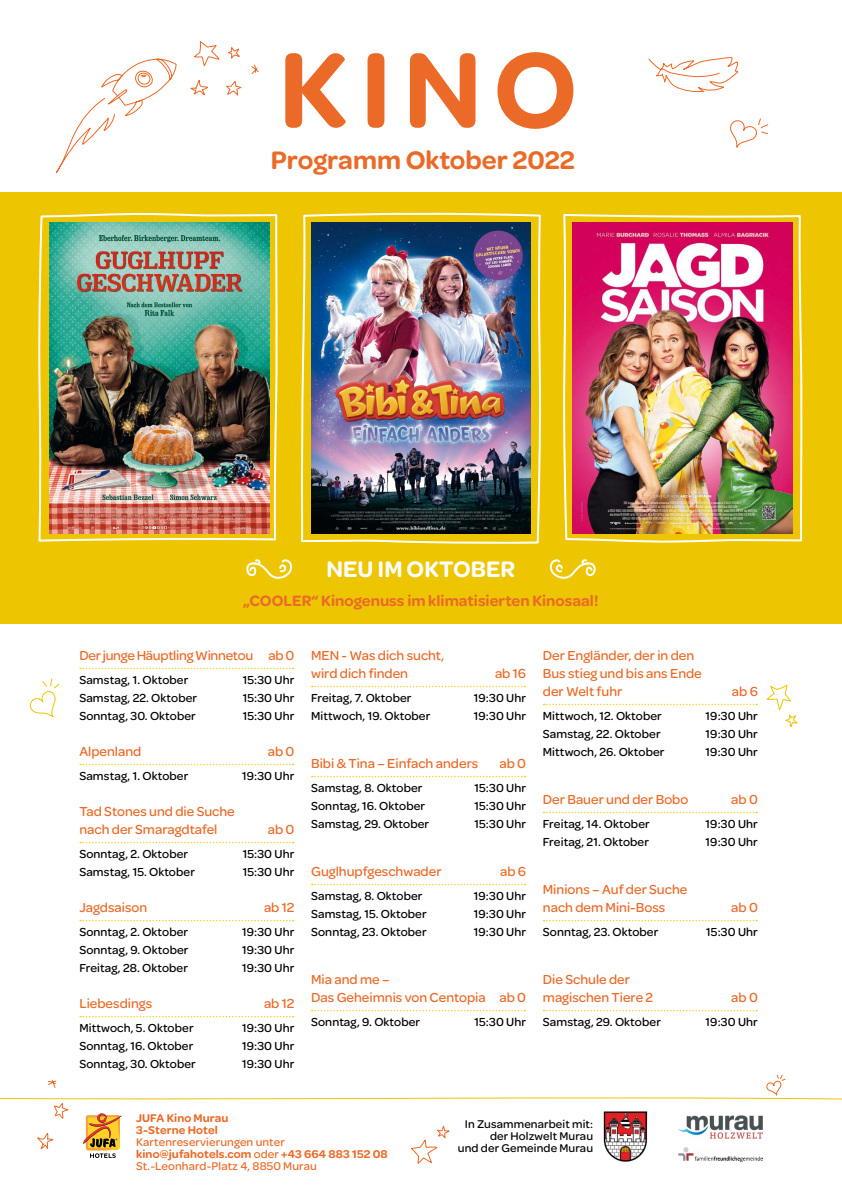
<style>
.page{position:relative;width:842px;height:1191px;background:#fff}
.page>*{position:absolute;margin:0;border:0;box-sizing:border-box;transform-origin:0 0}
.t1{font:600 113.9px "Omnes";color:#eb6a27}
.t2{font:600 27px "Omnes";color:#eb6a27}
.t3{font:600 24px "Omnes";color:#fff}
.t4{font:600 16px "Omnes";color:#eb6a27}
.t5{font:500 14px/18px "Omnes";color:#eb6a27}
.t6{font:500 14px "Omnes";letter-spacing:-.02em;color:#eb6a27}
.t7{font:500 12.4px "Omnes";letter-spacing:.01em;color:#000}
.t8{font:500 12px/12px "Omnes";letter-spacing:.01em;color:#eb6a27}
.t9{font:500 12px/12px "Omnes";letter-spacing:.01em;color:#000;text-align:right}
.t10{font:600 12px/12px "Omnes";letter-spacing:.01em;color:#eb6a27}
.s1{font-weight:600}
</style>
<div class="page">
<div style="left:0;top:192px;width:842px;height:431px;background:#edc500"></div>
<svg style="left:80px;top:667px;width:214px;height:2px"></svg>
<svg style="left:80px;top:763px;width:214px;height:2px"></svg>
<svg style="left:80px;top:841px;width:214px;height:2px"></svg>
<svg style="left:80px;top:919px;width:214px;height:2px"></svg>
<svg style="left:80px;top:1015px;width:214px;height:2px"></svg>
<svg style="left:190px;top:42px;width:69px;height:54px"></svg>
<svg style="left:56px;top:58px;width:121px;height:115px"></svg>
<svg style="left:730px;top:118px;width:39px;height:30px"></svg>
<svg style="left:563px;top:214px;width:240px;height:329px"></svg>
<img style="left:573px;top:223px;width:220px;height:311px">
<img style="left:301px;top:213px;width:240px;height:331px">
<svg style="left:246px;top:559px;width:47px;height:20px"></svg>
<svg style="left:549px;top:559px;width:47px;height:20px"></svg>
<svg style="left:766px;top:685px;width:32px;height:43px"></svg>
<svg style="left:29px;top:678px;width:31px;height:40px"></svg>
<svg style="left:648px;top:57px;width:91px;height:36px"></svg>
<svg style="left:312px;top:685px;width:213px;height:2px"></svg>
<svg style="left:312px;top:775px;width:213px;height:2px"></svg>
<svg style="left:312px;top:883px;width:213px;height:2px"></svg>
<svg style="left:312px;top:1009px;width:213px;height:2px"></svg>
<svg style="left:544px;top:703px;width:213px;height:2px"></svg>
<svg style="left:544px;top:811px;width:213px;height:2px"></svg>
<svg style="left:544px;top:919px;width:213px;height:2px"></svg>
<svg style="left:544px;top:1009px;width:213px;height:2px"></svg>
<svg style="left:38px;top:212px;width:240px;height:330px"></svg>
<img style="left:49px;top:223px;width:220px;height:310px">
<svg style="left:0;top:1074px;width:842px;height:90px"></svg>
<h1 class="t1" style="left:279px;top:8px;width:300px">KINO</h1>
<h2 class="t2" style="left:271px;top:141px;width:306px">Programm Oktober 2022</h2>
<h3 class="t3" style="left:327px;top:551px;width:190px">NEU IM OKTOBER</h3>
<p class="t4" style="left:243px;top:589px;width:357px">„COOLER“ Kinogenuss im klimatisierten Kinosaal!</p>
<p class="t6" style="left:79px;top:646px;width:216px">Der junge Häuptling Winnetou ab 0</p>
<p class="t7" style="left:79px;top:671px;width:110px">Samstag, 1. Oktober</p>
<p class="t7" style="left:243px;top:671px;width:53px">15:30 Uhr</p>
<p class="t7" style="left:79px;top:689px;width:119px">Samstag, 22. Oktober</p>
<p class="t7" style="left:243px;top:689px;width:53px">15:30 Uhr</p>
<p class="t7" style="left:79px;top:707px;width:118px">Sonntag, 30. Oktober</p>
<p class="t7" style="left:243px;top:707px;width:53px">15:30 Uhr</p>
<p class="t5" style="left:79px;top:742px;width:64px">Alpenland</p>
<p class="t5" style="left:268px;top:742px;width:28px">ab 0</p>
<p class="t7" style="left:79px;top:767px;width:110px">Samstag, 1. Oktober</p>
<p class="t7" style="left:242px;top:767px;width:54px">19:30 Uhr</p>
<p class="t5" style="left:79px;top:802px;width:157px">Tad Stones und die Suche nach der Smaragdtafel</p>
<p class="t5" style="left:268px;top:820px;width:28px">ab 0</p>
<p class="t7" style="left:79px;top:845px;width:110px">Sonntag, 2. Oktober</p>
<p class="t7" style="left:243px;top:845px;width:53px">15:30 Uhr</p>
<p class="t7" style="left:79px;top:863px;width:117px">Samstag, 15. Oktober</p>
<p class="t7" style="left:243px;top:863px;width:53px">15:30 Uhr</p>
<p class="t5" style="left:79px;top:898px;width:69px">Jagdsaison</p>
<p class="t5" style="left:264px;top:898px;width:32px">ab 12</p>
<p class="t7" style="left:79px;top:923px;width:110px">Sonntag, 2. Oktober</p>
<p class="t7" style="left:242px;top:923px;width:54px">19:30 Uhr</p>
<p class="t7" style="left:79px;top:941px;width:111px">Sonntag, 9. Oktober</p>
<p class="t7" style="left:242px;top:941px;width:54px">19:30 Uhr</p>
<p class="t7" style="left:79px;top:959px;width:110px">Freitag, 28. Oktober</p>
<p class="t7" style="left:242px;top:959px;width:54px">19:30 Uhr</p>
<p class="t5" style="left:79px;top:994px;width:74px">Liebesdings</p>
<p class="t5" style="left:264px;top:994px;width:32px">ab 12</p>
<p class="t7" style="left:79px;top:1019px;width:116px">Mittwoch, 5. Oktober</p>
<p class="t7" style="left:242px;top:1019px;width:54px">19:30 Uhr</p>
<p class="t7" style="left:79px;top:1037px;width:116px">Sonntag, 16. Oktober</p>
<p class="t7" style="left:242px;top:1037px;width:54px">19:30 Uhr</p>
<p class="t7" style="left:79px;top:1055px;width:118px">Sonntag, 30. Oktober</p>
<p class="t7" style="left:242px;top:1055px;width:54px">19:30 Uhr</p>
<p class="t5" style="left:311px;top:646px;width:135px">MEN - Was dich sucht, wird dich finden</p>
<p class="t5" style="left:495px;top:664px;width:33px">ab 16</p>
<p class="t7" style="left:311px;top:689px;width:102px">Freitag, 7. Oktober</p>
<p class="t7" style="left:474px;top:689px;width:54px">19:30 Uhr</p>
<p class="t7" style="left:311px;top:707px;width:121px">Mittwoch, 19. Oktober</p>
<p class="t7" style="left:474px;top:707px;width:54px">19:30 Uhr</p>
<p class="t5" style="left:311px;top:754px;width:169px">Bibi &amp; Tina – Einfach anders</p>
<p class="t5" style="left:499px;top:754px;width:28px">ab 0</p>
<p class="t7" style="left:311px;top:779px;width:113px">Samstag, 8. Oktober</p>
<p class="t7" style="left:474px;top:779px;width:53px">15:30 Uhr</p>
<p class="t7" style="left:311px;top:797px;width:116px">Sonntag, 16. Oktober</p>
<p class="t7" style="left:474px;top:797px;width:53px">15:30 Uhr</p>
<p class="t7" style="left:311px;top:815px;width:120px">Samstag, 29. Oktober</p>
<p class="t7" style="left:474px;top:815px;width:53px">15:30 Uhr</p>
<p class="t5" style="left:311px;top:862px;width:132px">Guglhupfgeschwader</p>
<p class="t5" style="left:500px;top:862px;width:28px">ab 6</p>
<p class="t7" style="left:311px;top:887px;width:113px">Samstag, 8. Oktober</p>
<p class="t7" style="left:474px;top:887px;width:54px">19:30 Uhr</p>
<p class="t7" style="left:311px;top:905px;width:117px">Samstag, 15. Oktober</p>
<p class="t7" style="left:474px;top:905px;width:54px">19:30 Uhr</p>
<p class="t7" style="left:311px;top:923px;width:117px">Sonntag, 23. Oktober</p>
<p class="t7" style="left:474px;top:923px;width:54px">19:30 Uhr</p>
<p class="t5" style="left:311px;top:970px;width:216px">Mia and me –<br>Das Geheimnis von Centopia ab 0</p>
<p class="t7" style="left:311px;top:1013px;width:111px">Sonntag, 9. Oktober</p>
<p class="t7" style="left:474px;top:1013px;width:53px">15:30 Uhr</p>
<p class="t5" style="left:543px;top:646px;width:160px">Der Engländer, der in den<br>Bus stieg und bis ans Ende der Welt fuhr</p>
<p class="t5" style="left:732px;top:682px;width:28px">ab 6</p>
<p class="t7" style="left:543px;top:707px;width:120px">Mittwoch, 12. Oktober</p>
<p class="t7" style="left:706px;top:707px;width:54px">19:30 Uhr</p>
<p class="t7" style="left:543px;top:725px;width:119px">Samstag, 22. Oktober</p>
<p class="t7" style="left:706px;top:725px;width:54px">19:30 Uhr</p>
<p class="t7" style="left:543px;top:743px;width:123px">Mittwoch, 26. Oktober</p>
<p class="t7" style="left:706px;top:743px;width:54px">19:30 Uhr</p>
<p class="t5" style="left:543px;top:790px;width:147px">Der Bauer und der Bobo</p>
<p class="t5" style="left:731px;top:790px;width:28px">ab 0</p>
<p class="t7" style="left:543px;top:815px;width:108px">Freitag, 14. Oktober</p>
<p class="t7" style="left:706px;top:815px;width:54px">19:30 Uhr</p>
<p class="t7" style="left:543px;top:833px;width:108px">Freitag, 21. Oktober</p>
<p class="t7" style="left:706px;top:833px;width:54px">19:30 Uhr</p>
<p class="t5" style="left:543px;top:880px;width:146px">Minions – Auf der Suche nach dem Mini-Boss</p>
<p class="t5" style="left:731px;top:898px;width:28px">ab 0</p>
<p class="t7" style="left:543px;top:923px;width:117px">Sonntag, 23. Oktober</p>
<p class="t7" style="left:706px;top:923px;width:53px">15:30 Uhr</p>
<p class="t5" style="left:543px;top:970px;width:112px">Die Schule der magischen Tiere 2</p>
<p class="t5" style="left:731px;top:988px;width:28px">ab 0</p>
<p class="t7" style="left:543px;top:1013px;width:120px">Samstag, 29. Oktober</p>
<p class="t7" style="left:706px;top:1013px;width:54px">19:30 Uhr</p>
<p class="t10" style="left:136px;top:1111px;width:94px">JUFA Kino Murau<br>3-Sterne Hotel</p>
<p class="t8" style="left:136px;top:1135px;width:253px">Kartenreservierungen unter <span class="s1">kino@jufahotels.com</span> oder <span class="s1">+43 664 883 152 08<br></span>St.-Leonhard-Platz 4, 8850 Murau</p>
<p class="t9" style="left:458px;top:1117px;width:137px">In Zusammenarbeit mit: der Holzwelt Murau<br>und der Gemeinde Murau</p>
</div>
